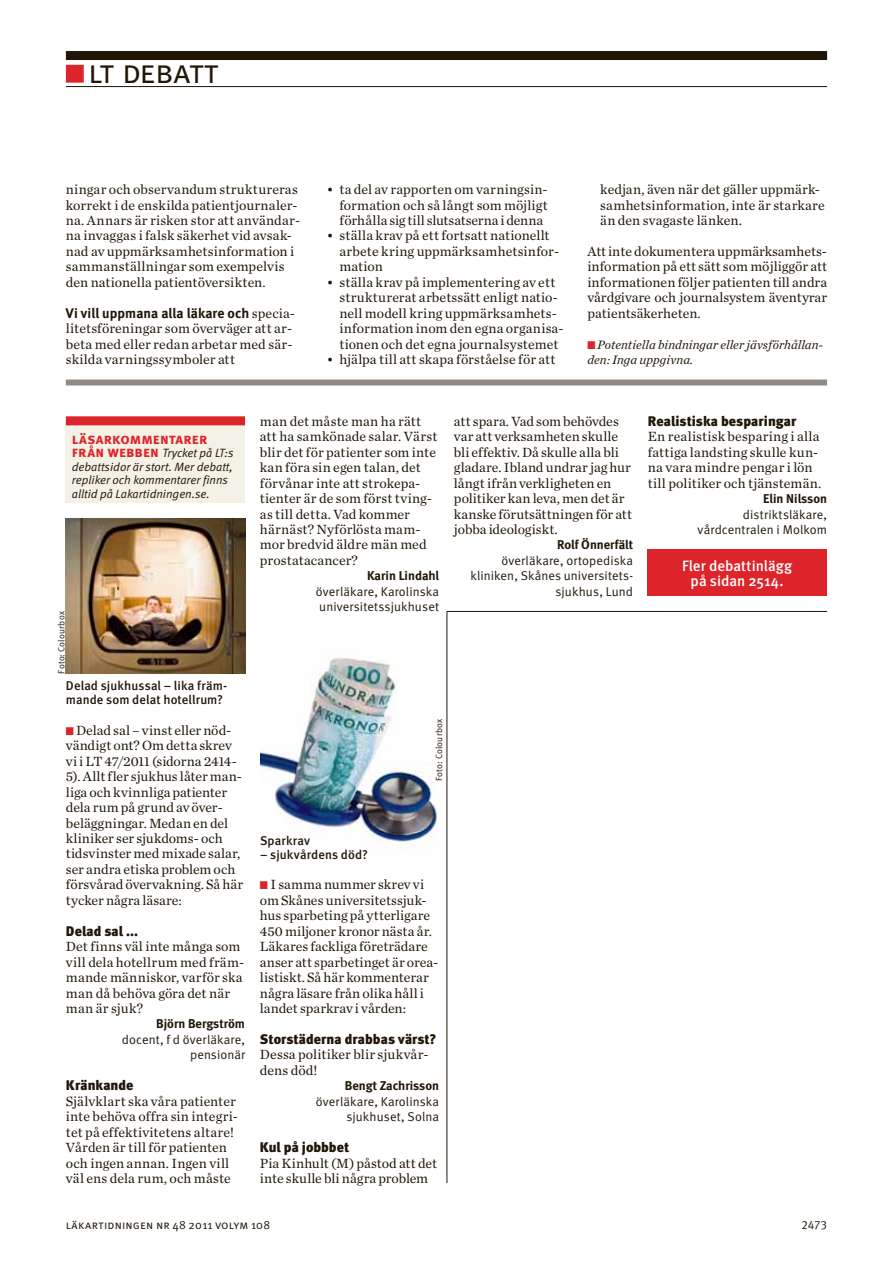
<style>
.page{position:relative;width:893px;height:1263px;background:#fff}
.page>*{position:absolute;margin:0;border:0;box-sizing:border-box;transform-origin:0 0}
.Vinj_Zapf-fyrkant{font:33px "Meta LT Normal Small Caps";letter-spacing:-.03em;color:#211709}
.t1{font:15px/15.5px "Meta LT Medium";color:#fff;text-align:center}
.LäsMer_vinj_txt_RLin{font:15px "Meta LT Bold Small Caps";letter-spacing:.015em;color:#dc242a}
.Br_vänster{font:13.95px/15.5px "Chronicle LT Text";letter-spacing:.005em;color:#211709}
.Br_indrag_v{font:13.95px/15.5px "Chronicle LT Text";letter-spacing:.01em;color:#211709}
.Mellanrub{font:13.95px "Meta LT Black";letter-spacing:.005em;color:#211709}
.By_Förf_tit-epost{font:12.75px/15.5px "Meta LT Normal";letter-spacing:.01em;color:#211709;text-align:right}
.Bildtxt{font:12.75px/14.2px "Meta LT Medium";letter-spacing:.01em;color:#211709}
.By_Förf{font:12.75px "Meta LT Bold";color:#211709}
.Jäv{font:italic 12.75px/15.5px "Chronicle LT Text";color:#211709}
.LäsMer_vinj_txt_RLin-2{font:italic 12px/13.5px "Meta LT Normal";color:#211709}
.Pagina_kolumntitel{font:12px "Meta LT Normal Small Caps";letter-spacing:.015em;color:#211709}
.Pagina{font:12px "Meta LT Normal Utilities";color:#211709}
.Foto_byline{font:9px "Meta LT Normal";letter-spacing:.02em;color:#211709}
.s1{color:#dc242a}
.s2{font-family:"Meta LT Bold"}
.s3{font-family:"Meta LT Bold Small Caps";font-style:normal;font-size:15px;color:#dc242a}
</style>
<div class="page">
<div style="left:66px;top:51px;width:761px;height:9px;background:#211709"></div>
<hr style="left:66px;top:86px;width:761px;height:1px;background:#211709">
<div style="left:66px;top:65px;width:18px;height:18px;border:2px solid #dc242a"></div>
<hr style="left:447px;top:611px;width:380px;height:1px;background:#211709">
<hr style="left:447px;top:611px;width:1px;height:572px;background:#211709">
<div style="left:66px;top:416px;width:179px;height:87px;background:#f4f1e6"></div>
<div style="left:66px;top:416px;width:179px;height:9px;background:#dc242a"></div>
<img style="left:66px;top:518px;width:179px;height:155px">
<img style="left:260px;top:658px;width:179px;height:191px">
<div style="left:66px;top:379px;width:761px;height:6px;background:#908b84"></div>
<div style="left:647px;top:549px;width:180px;height:47px;background:#dc242a"></div>
<p class="Vinj_Zapf-fyrkant" style="left:66px;top:52px;width:154px"><span class="s1">■</span> lt debatt</p>
<p class="Br_indrag_v" style="left:66px;top:182px;width:236px">ningar och observandum struktureras korrekt i de enskilda patientjournaler&shy;na. Annars är risken stor att användar&shy;na invaggas i falsk säkerhet vid avsak&shy;nad av uppmärksamhetsinformation i sammanställningar som exempelvis den nationella patientöversikten.</p>
<p class="Br_vänster" style="left:66px;top:305px;width:229px;text-align:justify"><span class="s2">Vi vill uppmana alla läkare och</span> specia&shy;litetsföreningar som överväger att ar&shy;beta med eller redan arbetar med sär&shy;skilda varningssymboler att</p>
<p class="Br_vänster" style="left:339px;top:182px;width:210px;text-indent:-13px">• ta del av rapporten om varningsin&shy;formation och så långt som möjligt förhålla sig till slutsatserna i denna</p>
<p class="Br_vänster" style="left:339px;top:228px;width:221px;text-indent:-13px">• ställa krav på ett fortsatt nationellt arbete kring uppmärksamhetsinfor&shy;mation</p>
<p class="Br_vänster" style="left:339px;top:274px;width:225px;text-indent:-13px">• ställa krav på implementering av ett strukturerat arbetssätt enligt natio&shy;nell modell kring uppmärksamhets&shy;information inom den egna organisa&shy;tionen och det egna journalsystemet</p>
<p class="Br_vänster" style="left:327px;top:351px;width:230px">• hjälpa till att skapa förståelse för att</p>
<p class="Br_vänster" style="left:600px;top:182px;width:226px">kedjan, även när det gäller uppmärk&shy;samhetsinformation, inte är starkare än den svagaste länken.</p>
<p class="Br_vänster" style="left:587px;top:243px;width:241px;text-align:justify">Att inte dokumentera uppmärksamhets&shy;information på ett sätt som möjliggör att informationen följer patienten till andra vårdgivare och journalsystem äventyrar patientsäkerheten.</p>
<p class="Jäv" style="left:587px;top:336px;width:237px"><span class="s1">■</span> Potentiella bindningar eller jävsförhållan&shy;den: Inga uppgivna.</p>
<p class="LäsMer_vinj_txt_RLin" style="left:72px;top:430px;width:137px">läsarkommentarer</p>
<p class="LäsMer_vinj_txt_RLin-2" style="left:72px;top:446px;width:163px"><span class="s3">från webben</span> Trycket på LT:s debattsidor är stort. Mer debatt, repliker och kommentarer finns alltid på Lakartidningen.se.</p>
<p class="Foto_byline" style="left:56px;top:674px;width:64px;rotate:-90deg">Foto: Colourbox</p>
<p class="Bildtxt" style="left:66px;top:678px;width:163px">Delad sjukhussal – lika främ&shy;mande som delat hotellrum?</p>
<p class="Br_vänster" style="left:66px;top:722px;width:179px"><span class="s1">■</span> Delad sal – vinst eller nöd&shy;vändigt ont? Om detta skrev vi i LT 47/2011 (sidorna 2414-<br>5). Allt fler sjukhus låter man&shy;liga och kvinnliga patienter dela rum på grund av över&shy;beläggningar. Medan en del kliniker ser sjukdoms- och tidsvinster med mixade salar, ser andra etiska problem och försvårad övervakning. Så här tycker några läsare:</p>
<p class="Mellanrub" style="left:66px;top:922px;width:74px">Delad sal ...</p>
<p class="Br_vänster" style="left:66px;top:939px;width:180px">Det finns väl inte många som vill dela hotellrum med främ&shy;mande människor, varför ska man då behöva göra det när man är sjuk?</p>
<p class="By_Förf" style="left:156px;top:1016px;width:90px">Björn Bergström</p>
<p class="By_Förf_tit-epost" style="left:122px;top:1031px;width:125px">docent, f d överläkare, pensionär</p>
<p class="Mellanrub" style="left:66px;top:1077px;width:69px">Kränkande</p>
<p class="Br_vänster" style="left:66px;top:1093px;width:174px">Självklart ska våra patienter inte behöva offra sin integri&shy;tet på effektivitetens altare!<br>Vården är till för patienten och ingen annan. Ingen vill väl ens dela rum, och måste</p>
<p class="Br_vänster" style="left:260px;top:413px;width:179px">man det måste man ha rätt att ha samkönade salar. Värst blir det för patienter som inte kan föra sin egen talan, det förvånar inte att strokepa&shy;tienter är de som först tving&shy;as till detta. Vad kommer härnäst? Nyförlösta mam&shy;mor bredvid äldre män med prostatacancer?</p>
<p class="By_Förf" style="left:367px;top:568px;width:73px">Karin Lindahl</p>
<p class="By_Förf_tit-epost" style="left:316px;top:583px;width:125px;text-align:left">överläkare, Karolinska universitetssjukhuset</p>
<p class="Br_vänster" style="left:454px;top:413px;width:180px">att spara. Vad som behövdes var att verksamheten skulle bli effektiv. Då skulle alla bli gladare. Ibland undrar jag hur långt ifrån verkligheten en politiker kan leva, men det är kanske förutsättningen för att jobba ideologiskt.</p>
<p class="By_Förf" style="left:557px;top:537px;width:77px">Rolf Önnerfält</p>
<p class="By_Förf_tit-epost" style="left:470px;top:553px;width:164px">överläkare, ortopediska kliniken, Skånes universitets-- sjukhus, Lund</p>
<p class="Bildtxt" style="left:260px;top:833px;width:52px">Sparkrav</p>
<p class="Bildtxt" style="left:260px;top:847px;width:109px">– sjukvårdens död?</p>
<p class="Foto_byline" style="left:434px;top:781px;width:64px;rotate:-90deg">Foto: Colourbox</p>
<p class="Br_vänster" style="left:260px;top:877px;width:180px"><span class="s1">■</span> I samma nummer skrev vi om Skånes universitetssjuk&shy;hus sparbeting på ytterligare<br>450 miljoner kronor nästa år.<br>Läkares fackliga företrädare anser att sparbetinget är orea&shy;listiskt. Så här kommenterar några läsare från olika håll i landet sparkrav i vården:</p>
<p class="Mellanrub" style="left:260px;top:1031px;width:178px">Storstäderna drabbas värst?</p>
<p class="Br_vänster" style="left:260px;top:1047px;width:170px">Dessa politiker blir sjukvår&shy;dens död!</p>
<p class="By_Förf" style="left:345px;top:1078px;width:96px">Bengt Zachrisson</p>
<p class="By_Förf_tit-epost" style="left:316px;top:1093px;width:125px">överläkare, Karolinska sjukhuset, Solna</p>
<p class="Mellanrub" style="left:260px;top:1139px;width:91px">Kul på jobbbet</p>
<p class="Br_vänster" style="left:260px;top:1155px;width:179px">Pia Kinhult (M) påstod att det inte skulle bli några problem</p>
<p class="Mellanrub" style="left:648px;top:413px;width:150px">Realistiska besparingar</p>
<p class="Br_vänster" style="left:648px;top:429px;width:175px">En realistisk besparing i alla fattiga landsting skulle kun&shy;na vara mindre pengar i lön till politiker och tjänstemän.</p>
<p class="By_Förf" style="left:763px;top:491px;width:65px">Elin Nilsson</p>
<p class="By_Förf_tit-epost" style="left:698px;top:506px;width:131px">distriktsläkare, vårdcentralen i Molkom</p>
<p class="t1" style="left:682px;top:558px;width:112px">Fler debattinlägg på sidan 2514.</p>
<p class="Pagina_kolumntitel" style="left:66px;top:1218px;width:206px">läkartidningen nr 48 2011 volym 108</p>
<p class="Pagina" style="left:801px;top:1218px;width:27px">2473</p>
</div>
